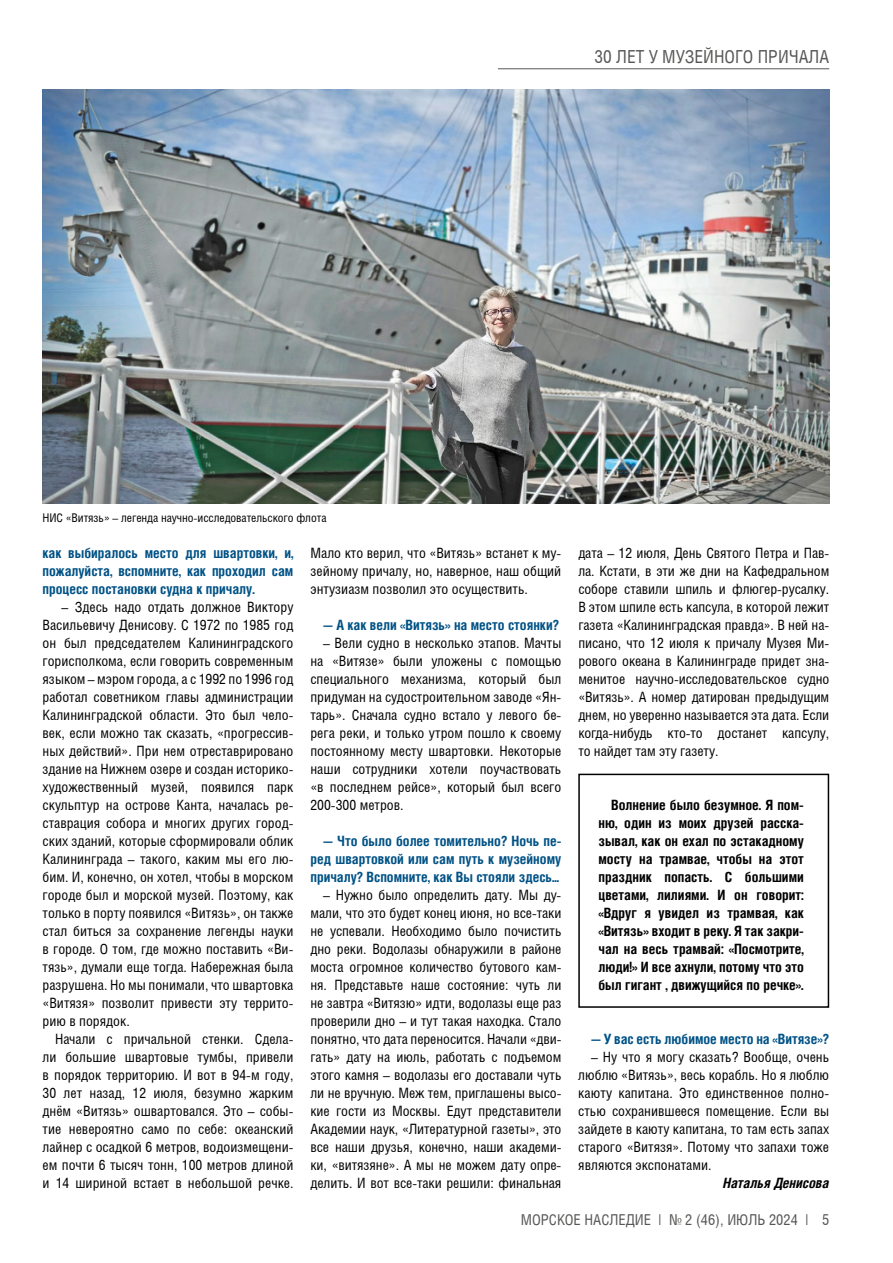
<style>
.page{position:relative;width:893px;height:1263px;background:#fff}
.page>*{position:absolute;margin:0;border:0;box-sizing:border-box;transform-origin:0 0}
.t1{font:18px "Helios Cond";color:#575756}
.t2{font:15px "Helios Cond";color:#575756}
.t3{font:14.25px/18px "Helios Cond";color:#000;text-align:justify}
.t4{font:700 14.25px/18px "Helios Cond";color:#000;text-align:justify}
.t5{font:700 14.25px/18px "Helios Cond";color:#005286;text-align:justify}
.t6{font:italic 700 14.25px "Helios Cond";color:#000}
.t7{font:12px "Helios Cond";letter-spacing:-.005em;color:#000}
</style>
<div class="page">
<hr style="left:498px;top:68px;width:331px;height:1px;background:#575756">
<img style="left:43px;top:89px;width:786px;height:414px">
<div style="left:578px;top:774px;width:251px;height:234px;border:2px solid #000"></div>
<p class="t1" style="left:595px;top:45px;width:236px">30 ЛЕТ У МУЗЕЙНОГО ПРИЧАЛА</p>
<p class="t7" style="left:43px;top:510px;width:286px">НИС «Витязь» – легенда научно-исследовательского флота</p>
<p class="t5" style="left:43px;top:543px;width:252px">как выбиралось место для швартовки, и, пожалуйста, вспомните, как проходил сам процесс постановки судна к причалу.</p>
<p class="t3" style="left:43px;top:597px;width:252px;text-indent:19px">– Здесь надо отдать должное Виктору Васильевичу Денисову. С 1972 по 1985 год он был председателем Калининградского горисполкома, если говорить современным языком – мэром города, а с 1992 по 1996 год работал советником главы администрации Калининградской области. Это был чело&shy;век, если можно так сказать, «прогрессив&shy;ных действий». При нем отреставрировано здание на Нижнем озере и создан историко&shy;художественный музей, появился парк скульптур на острове Канта, началась ре&shy;ставрация собора и многих других город&shy;ских зданий, которые сформировали облик Калининграда – такого, каким мы его лю&shy;бим. И, конечно, он хотел, чтобы в морском городе был и морской музей. Поэтому, как только в порту появился «Витязь», он также стал биться за сохранение легенды науки в городе. О том, где можно поставить «Ви&shy;тязь», думали еще тогда. Набережная была разрушена. Но мы понимали, что швартовка «Витязя» позволит привести эту террито&shy;рию в порядок.</p>
<p class="t3" style="left:43px;top:1029px;width:252px;text-indent:13px">Начали с причальной стенки. Сдела&shy;ли большие швартовые тумбы, привели в порядок территорию. И вот в 94-м году, 30 лет назад, 12 июля, безумно жарким днём «Витязь» ошвартовался. Это – собы&shy;тие невероятно само по себе: океанский лайнер с осадкой 6 метров, водоизмещени&shy;ем почти 6 тысяч тонн, 100 метров длиной и 14 шириной встает в небольшой речке.</p>
<p class="t3" style="left:310px;top:543px;width:252px">Мало кто верил, что «Витязь» встанет к му&shy;зейному причалу, но, наверное, наш общий энтузиазм позволил это осуществить.</p>
<p class="t5" style="left:323px;top:615px;width:237px">— А как вели «Витязь» на место стоянки?</p>
<p class="t3" style="left:310px;top:633px;width:252px;text-indent:13px">– Вели судно в несколько этапов. Мачты на «Витязе» были уложены с помощью специального механизма, который был придуман на судостроительном заводе «Ян&shy;тарь». Сначала судно встало у левого бе&shy;рега реки, и только утром пошло к своему постоянному месту швартовки. Некоторые наши сотрудники хотели поучаствовать «в последнем рейсе», который был всего 200-300 метров.</p>
<p class="t5" style="left:310px;top:831px;width:252px;text-indent:13px">— Что было более томительно? Ночь пе&shy;ред швартовкой или сам путь к музейному причалу? Вспомните, как Вы стояли здесь...</p>
<p class="t3" style="left:310px;top:885px;width:252px;text-indent:13px">– Нужно было определить дату. Мы ду&shy;мали, что это будет конец июня, но все-таки не успевали. Необходимо было почистить дно реки. Водолазы обнаружили в районе моста огромное количество бутового кам&shy;ня. Представьте наше состояние: чуть ли не завтра «Витязю» идти, водолазы еще раз проверили дно – и тут такая находка. Стало понятно, что дата переносится. Начали «дви&shy;гать» дату на июль, работать с подъемом этого камня – водолазы его доставали чуть ли не вручную. Меж тем, приглашены высо&shy;кие гости из Москвы. Едут представители Академии наук, «Литературной газеты», это все наши друзья, конечно, наши академи&shy;ки, «витязяне». А мы не можем дату опре&shy;делить. И вот все-таки решили: финальная</p>
<p class="t3" style="left:578px;top:543px;width:252px">дата – 12 июля, День Святого Петра и Пав&shy;ла. Кстати, в эти же дни на Кафедральном соборе ставили шпиль и флюгер-русалку.<br>В этом шпиле есть капсула, в которой лежит газета «Калининградская правда». В ней на&shy;писано, что 12 июля к причалу Музея Ми&shy;рового океана в Калининграде придет зна&shy;менитое научно-исследовательское судно «Витязь». А номер датирован предыдущим днем, но уверенно называется эта дата. Если когда-нибудь кто-то достанет капсулу, то найдет там эту газету.</p>
<p class="t4" style="left:598px;top:795px;width:207px;text-indent:13px">Волнение было безумное. Я пом&shy;ню, один из моих друзей расска&shy;зывал, как он ехал по эстакадному мосту на трамвае, чтобы на этот праздник попасть. С большими цветами, лилиями. И он говорит: «Вдруг я увидел из трамвая, как «Витязь» входит в реку. Я так закри&shy;чал на весь трамвай: «Посмотрите, люди!» И все ахнули, потому что это был гигант , движущийся по речке».</p>
<p class="t5" style="left:591px;top:1029px;width:240px">— У вас есть любимое место на «Витязе»?</p>
<p class="t3" style="left:578px;top:1047px;width:252px;text-indent:13px">– Ну что я могу сказать? Вообще, очень люблю «Витязь», весь корабль. Но я люблю каюту капитана. Это единственное полно&shy;стью сохранившееся помещение. Если вы зайдете в каюту капитана, то там есть запах старого «Витязя». Потому что запахи тоже являются экспонатами.</p>
<p class="t6" style="left:723px;top:1174px;width:107px">Наталья Денисова</p>
<p class="t2" style="left:521px;top:1210px;width:310px">МОРСКОЕ НАСЛЕДИЕ | № 2 (46), ИЮЛЬ 2024 | 5</p>
</div>
